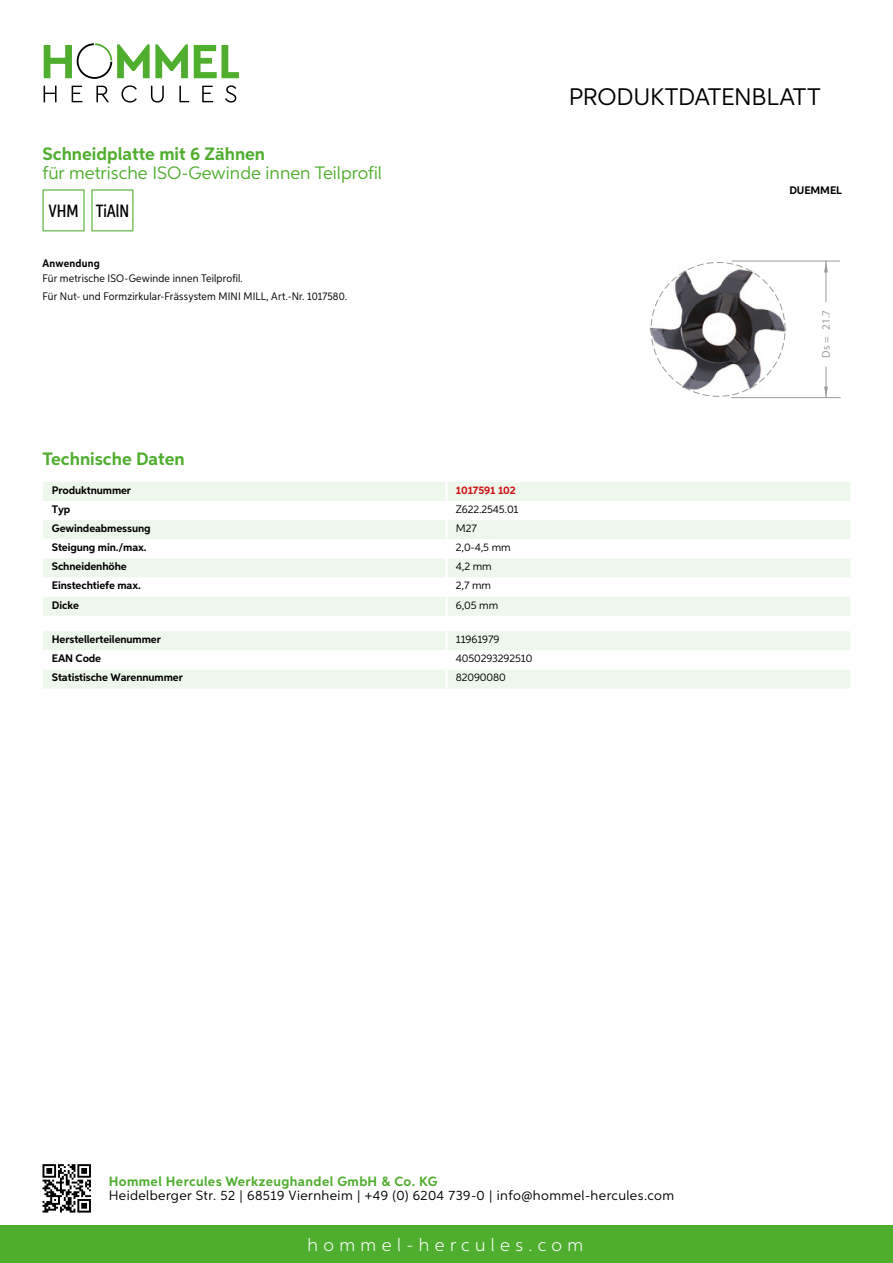
<style>
.page{position:relative;width:893px;height:1263px;background:#fff}
.page>*{position:absolute;margin:0;border:0;box-sizing:border-box;transform-origin:0 0}
.t1{font:24px "Aspira";letter-spacing:-.01em;color:#000}
.t2{font:700 18px "Aspira";color:#50ae2f}
.t3{font:18px "Aspira";color:#50ae2f}
.t4{font:300 18px "Aspira";letter-spacing:.3em;color:#fff}
.t5{font:500 17.85px "Aspira XX Nar";color:#000}
.t6{font:13.5px "Aspira";letter-spacing:.03em;color:#000}
.t7{font:700 13.5px "Aspira";letter-spacing:.03em;color:#50ae2f}
.t8{font:11.25px "Fru Med";color:#9c9c9d}
.t9{font:700 10.95px "Aspira";letter-spacing:-.01em;color:#000}
.t10{font:10.95px/17.5px "Aspira Nar";letter-spacing:.015em;color:#000}
.t11{font:10.95px "Aspira";letter-spacing:-.01em;color:#000}
.t12{font:700 10.95px "Aspira";letter-spacing:-.01em;color:#cd1013}
.t13{font:700 10.95px "Aspira Nar";letter-spacing:.02em;color:#000}
</style>
<div class="page">
<div style="left:0;top:1226px;width:893px;height:37px;background:#50ae2f"></div>
<svg style="left:43px;top:1164px;width:48px;height:48px"></svg>
<svg style="left:194px;top:45px;width:45px;height:33px"></svg>
<svg style="left:44px;top:43px;width:144px;height:36px"></svg>
<svg style="left:44px;top:86px;width:13px;height:16px"></svg>
<svg style="left:72px;top:86px;width:10px;height:16px"></svg>
<svg style="left:96px;top:86px;width:13px;height:16px"></svg>
<svg style="left:121px;top:85px;width:16px;height:18px"></svg>
<svg style="left:151px;top:86px;width:13px;height:17px"></svg>
<svg style="left:179px;top:86px;width:10px;height:16px"></svg>
<svg style="left:202px;top:86px;width:11px;height:16px"></svg>
<svg style="left:225px;top:85px;width:11px;height:18px"></svg>
<div style="left:43px;top:482px;width:807px;height:134px;background:#eef7eb"></div>
<svg style="left:43px;top:501px;width:807px;height:96px"></svg>
<hr style="left:445px;top:482px;width:3px;height:19px;background:#fff">
<hr style="left:445px;top:501px;width:3px;height:19px;background:#fff">
<hr style="left:445px;top:520px;width:3px;height:19px;background:#fff">
<hr style="left:445px;top:539px;width:3px;height:19px;background:#fff">
<hr style="left:445px;top:558px;width:3px;height:19px;background:#fff">
<hr style="left:445px;top:577px;width:3px;height:20px;background:#fff">
<hr style="left:445px;top:597px;width:3px;height:19px;background:#fff">
<svg style="left:43px;top:631px;width:807px;height:58px"></svg>
<hr style="left:445px;top:669px;width:3px;height:20px;background:#fff">
<svg style="left:43px;top:189px;width:42px;height:42px"></svg>
<svg style="left:91px;top:189px;width:42px;height:42px"></svg>
<img style="left:649px;top:260px;width:145px;height:106px">
<svg style="left:824px;top:262px;width:4px;height:10px"></svg>
<hr style="left:825px;top:261px;width:1px;height:41px;background:#9c9c9d">
<svg style="left:662px;top:366px;width:166px;height:33px"></svg>
<hr style="left:732px;top:261px;width:108px;height:1px;background:#9c9c9d">
<hr style="left:732px;top:397px;width:108px;height:1px;background:#9c9c9d">
<h2 class="t2" style="left:43px;top:142px;width:224px">Schneidplatte mit 6 Zähnen</h2>
<h2 class="t3" style="left:43px;top:162px;width:341px">für metrische ISO-Gewinde innen Teilprofil</h2>
<h3 class="t5" style="left:48px;top:200px;width:82px">VHM TiAlN</h3>
<p class="t13" style="left:43px;top:257px;width:59px">Anwendung</p>
<p class="t10" style="left:43px;top:270px;width:306px">Für metrische ISO-Gewinde innen Teilprofil.<br>Für Nut- und Formzirkular-Frässystem MINI MILL, Art.-Nr. 1017580.</p>
<h2 class="t2" style="left:43px;top:448px;width:144px">Technische Daten</h2>
<p class="t9" style="left:52px;top:483px;width:81px">Produktnummer</p>
<p class="t12" style="left:456px;top:483px;width:61px">1017591 102</p>
<p class="t9" style="left:52px;top:502px;width:20px">Typ</p>
<p class="t11" style="left:456px;top:502px;width:64px">Z622.2545.01</p>
<p class="t9" style="left:52px;top:521px;width:100px">Gewindeabmessung</p>
<p class="t11" style="left:456px;top:522px;width:22px">M27</p>
<p class="t9" style="left:52px;top:541px;width:96px">Steigung min./max.</p>
<p class="t11" style="left:456px;top:541px;width:56px">2,0-4,5 mm</p>
<p class="t9" style="left:52px;top:560px;width:76px">Schneidenhöhe</p>
<p class="t11" style="left:456px;top:560px;width:37px">4,2 mm</p>
<p class="t9" style="left:52px;top:579px;width:91px">Einstechtiefe max.</p>
<p class="t11" style="left:456px;top:579px;width:37px">2,7 mm</p>
<p class="t9" style="left:52px;top:598px;width:29px">Dicke</p>
<p class="t11" style="left:456px;top:598px;width:44px">6,05 mm</p>
<p class="t9" style="left:52px;top:633px;width:111px">Herstellerteilenummer</p>
<p class="t11" style="left:456px;top:633px;width:45px">11961979</p>
<p class="t9" style="left:52px;top:652px;width:51px">EAN Code</p>
<p class="t11" style="left:456px;top:652px;width:78px">4050293292510</p>
<p class="t9" style="left:52px;top:671px;width:132px">Statistische Warennummer</p>
<p class="t11" style="left:456px;top:671px;width:51px">82090080</p>
<h1 class="t1" style="left:569px;top:82px;width:253px">Produktdatenblatt</h1>
<p class="t9" style="left:789px;top:183px;width:54px">DUEMMEL</p>
<p class="t8" style="left:819px;top:358px;width:49px;rotate:-90deg">Ds = 21.7</p>
<p class="t7" style="left:109px;top:1172px;width:330px">Hommel Hercules Werkzeughandel GmbH &amp; Co. KG</p>
<p class="t6" style="left:109px;top:1187px;width:567px">Heidelberger Str. 52 | 68519 Viernheim | +49 (0) 6204 739-0 | info@hommel-hercules.com</p>
<h2 class="t4" style="left:307px;top:1234px;width:277px">hommel-hercules.com</h2>
</div>
